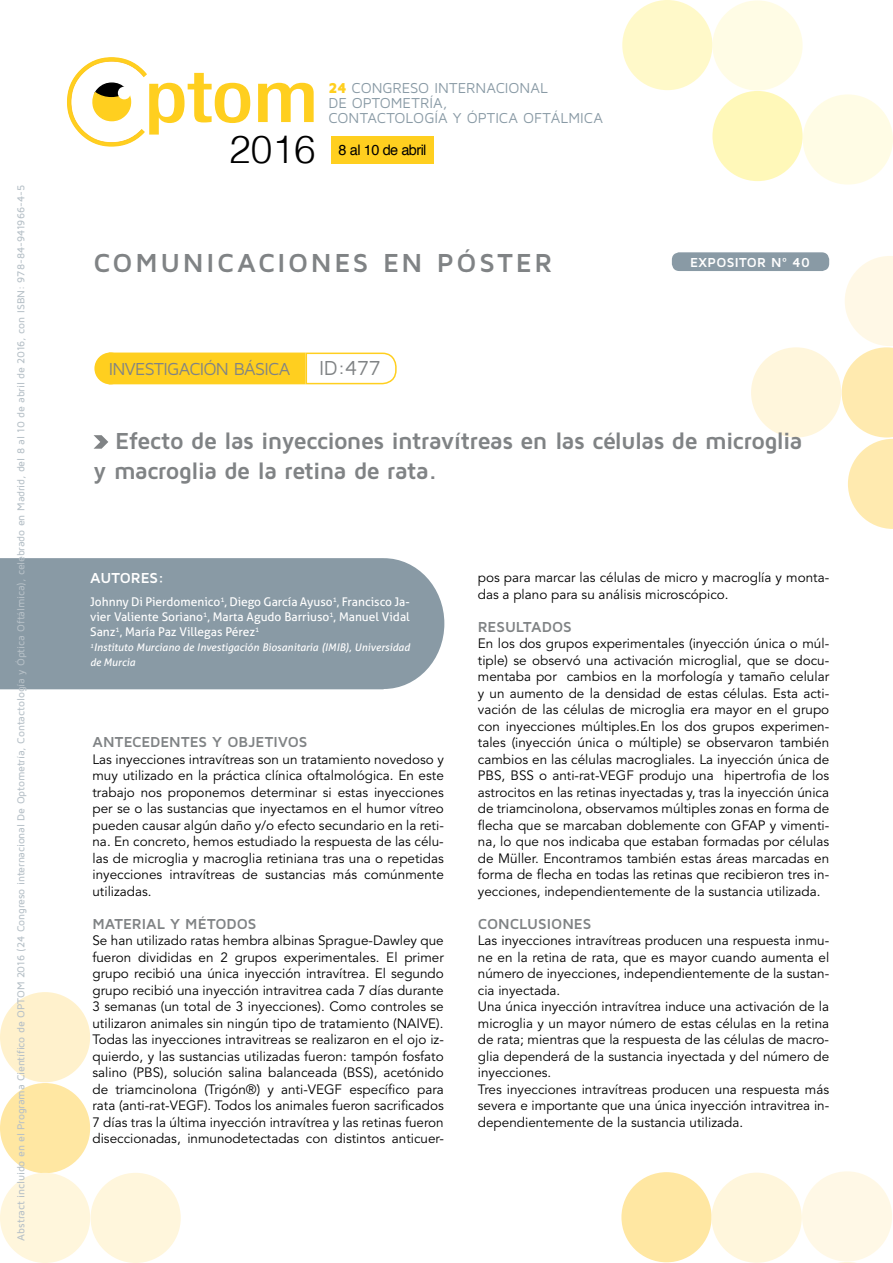
<style>
.page{position:relative;width:893px;height:1263px;background:#fff}
.page>*{position:absolute;margin:0;border:0;box-sizing:border-box;transform-origin:0 0}
.t1{font:300 38.85px "Helvetica";color:#000}
.t2{font:700 27px "Maven Pro";letter-spacing:.095em;color:#808385}
.t3{font:700 24px/30px "Maven Pro";letter-spacing:-.03em;color:#808385}
.t4{font:21px "Maven Pro";color:#808385}
.t5{font:18px "Maven Pro";letter-spacing:-.04em;color:#808385}
.t6{font:700 15px "Maven Pro";letter-spacing:-.005em;color:#808385}
.t7{font:700 15px "Maven Pro";letter-spacing:.005em;color:#fff}
.t8{font:14.85px/14.9px "Maven Pro";letter-spacing:-.005em;color:#899aa5}
.t9{font:14.55px "Helvetica";letter-spacing:-.04em;color:#000}
.t10{font:13.5px/16.5px "Avenir LT Std";color:#000;text-align:justify}
.t11{font:700 13.5px "Maven Pro";letter-spacing:.025em;color:#fff}
.t12{font:12px/15px "Aller";color:#fff;text-align:justify}
.t13{font:500 10.5px "Maven Pro";letter-spacing:-.015em;color:#b6c0c7}
.t14{font:italic 10.5px/15px "Aller";color:#fff}
.s1{font-weight:900;color:#ffcf1f}
</style>
<div class="page">
<div style="left:331px;top:136px;width:103px;height:28px;background:#ffcf1f"></div>
<div style="left:803px;top:94px;width:90px;height:91px;background:#fffce5;border-radius:50%"></div>
<div style="left:622px;top:0;width:90px;height:90px;background:#fff9c9;border-radius:50%"></div>
<div style="left:712px;top:91px;width:91px;height:90px;background:#fff8b9;border-radius:50%"></div>
<div style="left:712px;top:0;width:91px;height:91px;background:#fffce5;border-radius:50%"></div>
<svg style="left:258px;top:83px;width:56px;height:39px"></svg>
<svg style="left:67px;top:57px;width:183px;height:90px"></svg>
<div style="left:802px;top:1171px;width:90px;height:90px;background:#fff8e6;border-radius:50%"></div>
<div style="left:621px;top:1172px;width:91px;height:90px;background:#ffe7a2;border-radius:50%"></div>
<div style="left:712px;top:1172px;width:90px;height:91px;background:#fff6dc;border-radius:50%"></div>
<div style="left:0;top:992px;width:90px;height:90px;background:#fff1cc;border-radius:50%"></div>
<div style="left:0;top:1083px;width:90px;height:90px;background:#ffe7a2;border-radius:50%"></div>
<div style="left:0;top:1173px;width:90px;height:90px;background:#fff6dc;border-radius:50%"></div>
<div style="left:91px;top:1173px;width:90px;height:90px;background:#fff6dc;border-radius:50%"></div>
<svg style="left:842px;top:256px;width:51px;height:273px"></svg>
<div style="left:751px;top:347px;width:90px;height:90px;background:#fff6dc;border-radius:50%"></div>
<div style="left:672px;top:252px;width:157px;height:19px;background:#899aa5;border-radius:8px"></div>
<div style="left:94px;top:352px;width:32px;height:32px;background:#ffcf1f;border-radius:50%"></div>
<div style="left:109px;top:353px;width:197px;height:31px;background:#ffcf1f"></div>
<svg style="left:305px;top:352px;width:92px;height:33px"></svg>
<svg style="left:839px;top:1262px;width:17px;height:1px"></svg>
<svg style="left:94px;top:435px;width:14px;height:14px"></svg>
<div style="left:0;top:558px;width:444px;height:131px;background:#899aa5"></div>
<p class="t13" style="left:14px;top:1240px;width:1057px;rotate:-90deg">Abstract incluido en el Programa Científico de OPTOM 2016 (24 Congreso internacional De Optometría, Contactología y Óptica Oftálmica), celebrado en Madrid, del 8 al 10 de abril de 2016, con ISBN: 978-84-941966-4-5</p>
<p class="t8" style="left:328px;top:80px;width:276px"><span class="s1">24</span> CONGRESO INTERNACIONAL<br>DE OPTOMETRÍA,<br>CONTACTOLOGÍA Y ÓPTICA OFTÁLMICA</p>
<h1 class="t1" style="left:229px;top:118px;width:88px">2016</h1>
<p class="t9" style="left:339px;top:138px;width:89px">8 al 10 de abril</p>
<h2 class="t2" style="left:93px;top:245px;width:308px">comunicaciones EN</h2>
<h2 class="t2" style="left:437px;top:245px;width:117px">PÓSTER</h2>
<h3 class="t5" style="left:109px;top:358px;width:183px">INVESTI GACI ÓN BÁSI CA</h3>
<h3 class="t4" style="left:319px;top:355px;width:63px">ID:477</h3>
<p class="t11" style="left:690px;top:254px;width:121px">EXPOSITOR Nº 40</p>
<h3 class="t3" style="left:94px;top:424px;width:710px;text-indent:22px">Efecto de las inyecciones intravítreas en las células de microglia y macroglia de la retina de rata.</h3>
<p class="t7" style="left:90px;top:568px;width:76px">Autores:</p>
<p class="t12" style="left:90px;top:595px;width:321px">Johnny Di Pierdomenico<sup>1</sup>, Diego García Ayuso<sup>1</sup>, Francisco Ja&shy;vier Valiente Soriano<sup>1</sup>, Marta Agudo Barriuso<sup>1</sup>, Manuel Vidal Sanz<sup>1</sup>, María Paz Villegas Pérez<sup>1</sup></p>
<p class="t14" style="left:90px;top:640px;width:321px"><sup>1</sup>Instituto Murciano de Investigación Biosanitaria (IMIB), Universidad de Murcia</p>
<p class="t6" style="left:92px;top:732px;width:217px">Antecedentes y objetivos</p>
<p class="t10" style="left:92px;top:751px;width:353px">Las inyecciones intravítreas son un tratamiento novedoso y muy utilizado en la práctica clínica oftalmológica. En este trabajo nos proponemos determinar si estas inyecciones per se o las sustancias que inyectamos en el humor vítreo pueden causar algún daño y/o efecto secundario en la reti&shy;na. En concreto, hemos estudiado la respuesta de las célu&shy;las de microglia y macroglia retiniana tras una o repetidas inyecciones intravítreas de sustancias más comúnmente utilizadas.</p>
<p class="t6" style="left:92px;top:914px;width:166px">Material y M étodos</p>
<p class="t10" style="left:92px;top:932px;width:353px">Se han utilizado ratas hembra albinas Sprague-Dawley que fueron divididas en 2 grupos experimentales. El primer grupo recibió una única inyección intravítrea. El segundo grupo recibió una inyección intravitrea cada 7 días durante 3 semanas (un total de 3 inyecciones). Como controles se utilizaron animales sin ningún tipo de tratamiento (NAIVE).<br>Todas las inyecciones intravitreas se realizaron en el ojo iz&shy;quierdo, y las sustancias utilizadas fueron: tampón fosfato salino (PBS), solución salina balanceada (BSS), acetónido de triamcinolona (Trigón®) y anti-VEGF específico para rata (anti-rat-VEGF). Todos los animales fueron sacrificados 7 días tras la última inyección intravítrea y las retinas fueron diseccionadas, inmunodetectadas con distintos anticuer-</p>
<p class="t10" style="left:478px;top:569px;width:353px">pos para marcar las células de micro y macroglía y monta&shy;das a plano para su análisis microscópico.</p>
<p class="t6" style="left:478px;top:617px;width:96px">Resultados</p>
<p class="t10" style="left:478px;top:635px;width:353px">En los dos grupos experimentales (inyección única o múl&shy;tiple) se observó una activación microglial, que se docu&shy;mentaba por cambios en la morfología y tamaño celular y un aumento de la densidad de estas células. Esta acti&shy;vación de las células de microglia era mayor en el grupo con inyecciones múltiples.En los dos grupos experimen&shy;tales (inyección única o múltiple) se observaron también cambios en las células macrogliales. La inyección única de PBS, BSS o anti-rat-VEGF produjo una hipertrofia de los astrocitos en las retinas inyectadas y, tras la inyección única de triamcinolona, observamos múltiples zonas en forma de flecha que se marcaban doblemente con GFAP y vimenti&shy;na, lo que nos indicaba que estaban formadas por células de Müller. Encontramos también estas áreas marcadas en forma de flecha en todas las retinas que recibieron tres in&shy;yecciones, independientemente de la sustancia utilizada.</p>
<p class="t6" style="left:478px;top:914px;width:115px">Conclusiones</p>
<p class="t10" style="left:478px;top:932px;width:353px;text-align:left">Las inyecciones intravítreas producen una respuesta inmu&shy;ne en la retina de rata, que es mayor cuando aumenta el número de inyecciones, independientemente de la sustan&shy;cia inyectada.<br>Una única inyección intravítrea induce una activación de la microglia y un mayor número de estas células en la retina de rata; mientras que la respuesta de las células de macro&shy;glia dependerá de la sustancia inyectada y del número de inyecciones.<br>Tres inyecciones intravítreas producen una respuesta más severa e importante que una única inyección intravitrea in&shy;dependientemente de la sustancia utilizada.</p>
</div>
